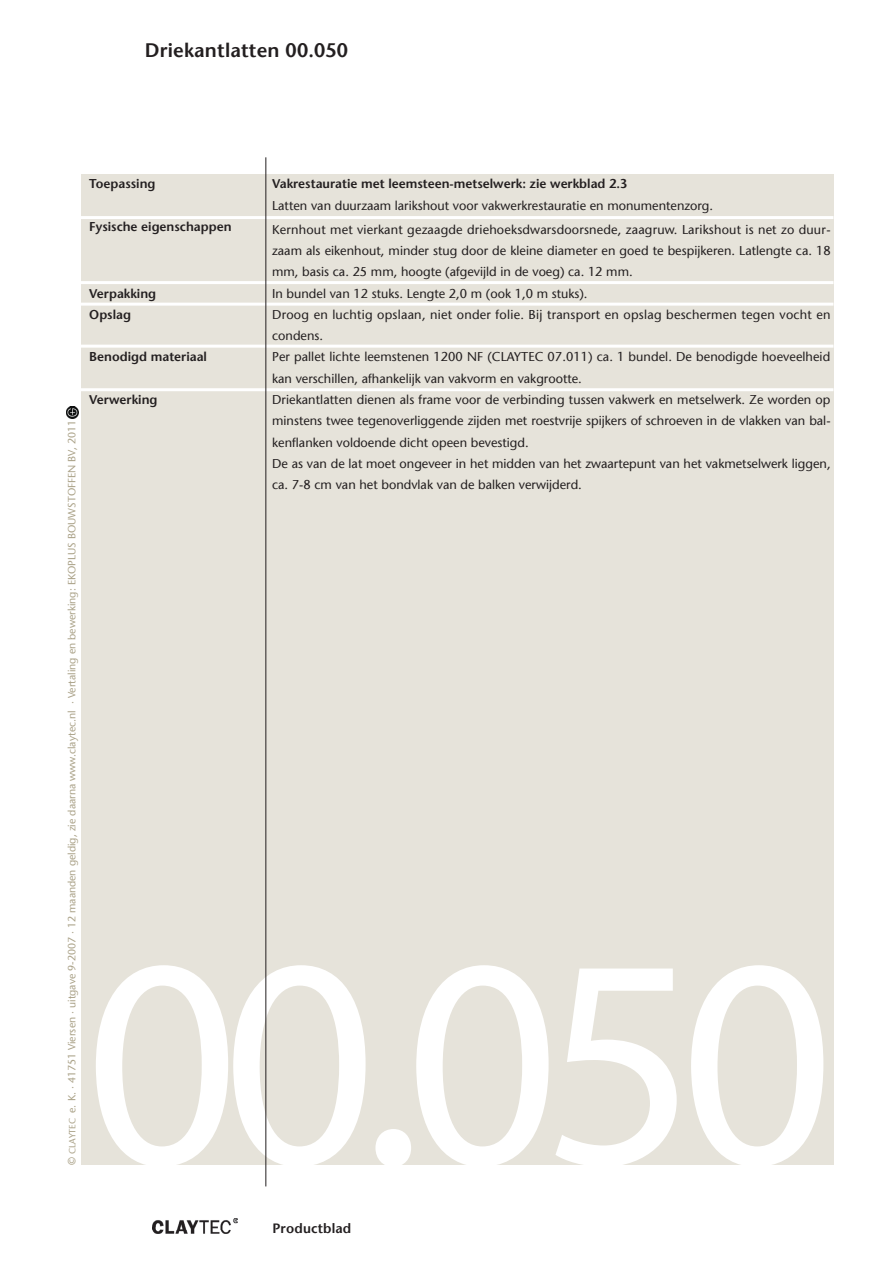
<style>
.page{position:relative;width:893px;height:1263px;background:#fff}
.page>*{position:absolute;margin:0;border:0;box-sizing:border-box;transform-origin:0 0}
.t1{font:300px "Myriad Pro";color:#fff}
.t2{font:600 19.5px "Stone Sans LT";letter-spacing:.01em;color:#231f20}
.t3{font:600 13.5px "Stone Sans LT";letter-spacing:.01em;color:#231f20}
._00_Brot{font:12.75px/21.3px "Stone Sans LT";color:#231f20;text-align:justify}
._00_Brot-2{font:600 12.75px "Stone Sans LT";color:#231f20}
._00_Brot-3{font:12.75px/21.3px "Stone Sans LT";letter-spacing:.02em;color:#231f20}
.t4{font:10.5px "Stone Sans LT";color:#aaa288}
.s1{font-size:9px}
</style>
<div class="page">
<div style="left:81px;top:174px;width:753px;height:991px;background:#e6e3da"></div>
<hr style="left:81px;top:388px;width:752px;height:3px;background:#fff">
<img style="left:152px;top:1218px;width:86px;height:16px">
<hr style="left:81px;top:345px;width:752px;height:3px;background:#fff">
<hr style="left:81px;top:303px;width:752px;height:3px;background:#fff">
<hr style="left:81px;top:281px;width:752px;height:3px;background:#fff">
<hr style="left:81px;top:216px;width:752px;height:3px;background:#fff">
<hr style="left:266px;top:157px;width:1px;height:1029px;background:#231f20">
<svg style="left:66px;top:407px;width:12px;height:12px"></svg>
<p class="t2" style="left:145px;top:38px;width:205px">Driekantlatten 00.050</p>
<p class="t4" style="left:66px;top:1165px;width:746px;rotate:-90deg">© <span class="s1">CLAYTEC</span> e. K. · 41751 Viersen · uitgave 9-2007 · 12 maanden geldig, zie daarna www.claytec.nl · Vertaling en bewerking: EKOPLUS BOUWSTOFFEN BV, 2011</p>
<p class="_00_Brot-2" style="left:89px;top:176px;width:68px">Toepassing</p>
<p class="_00_Brot-2" style="left:89px;top:219px;width:144px">Fysische eigenschappen</p>
<p class="_00_Brot-2" style="left:89px;top:286px;width:68px">Verpakking</p>
<p class="_00_Brot-2" style="left:89px;top:307px;width:43px">Opslag</p>
<p class="_00_Brot-2" style="left:89px;top:349px;width:119px">Benodigd materiaal</p>
<p class="_00_Brot-2" style="left:89px;top:392px;width:70px">Verwerking</p>
<p class="_00_Brot-2" style="left:272px;top:176px;width:357px">Vakrestauratie met leemsteen-metselwerk: zie werkblad 2.3</p>
<p class="_00_Brot" style="left:272px;top:195px;width:443px">Latten van duurzaam larikshout voor vakwerkrestauratie en monumentenzorg.</p>
<p class="_00_Brot" style="left:272px;top:219px;width:560px">Kernhout met vierkant gezaagde driehoeksdwarsdoorsnede, zaagruw. Larikshout is net zo duur&shy;zaam als eikenhout, minder stug door de kleine diameter en goed te bespijkeren. Latlengte ca. 18 mm, basis ca. 25 mm, hoogte (afgevijld in de voeg) ca. 12 mm.</p>
<p class="_00_Brot" style="left:272px;top:283px;width:317px">In bundel van 12 stuks. Lengte 2,0 m (ook 1,0 m stuks).</p>
<p class="_00_Brot-3" style="left:272px;top:304px;width:560px">Droog en luchtig opslaan, niet onder folie. Bij transport en opslag beschermen tegen vocht en condens.</p>
<p class="_00_Brot" style="left:272px;top:346px;width:560px">Per pallet lichte leemstenen 1200 NF (CLAYTEC 07.011) ca. 1 bundel. De benodigde hoeveelheid kan verschillen, afhankelijk van vakvorm en vakgrootte.</p>
<p class="_00_Brot" style="left:272px;top:389px;width:560px">Driekantlatten dienen als frame voor de verbinding tussen vakwerk en metselwerk. Ze worden op minstens twee tegenoverliggende zijden met roestvrije spijkers of schroeven in de vlakken van bal&shy;kenflanken voldoende dicht opeen bevestigd.</p>
<p class="_00_Brot" style="left:272px;top:453px;width:560px">De as van de lat moet ongeveer in het midden van het zwaartepunt van het vakmetselwerk liggen, ca. 7-8 cm van het bondvlak van de balken verwijderd.</p>
<p class="t1" style="left:85px;top:878px;width:751px">00.050</p>
<p class="t3" style="left:272px;top:1220px;width:80px">Productblad</p>
</div>
